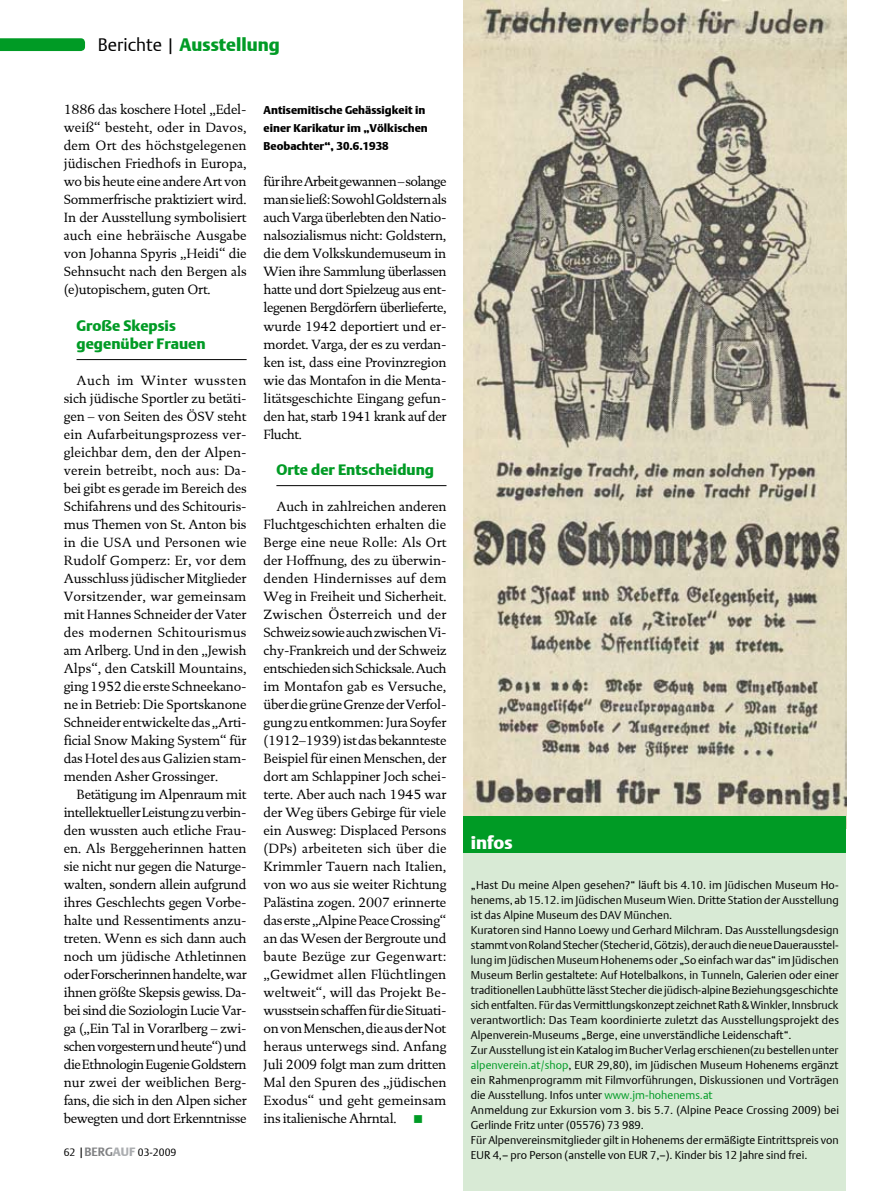
<style>
.page{position:relative;width:893px;height:1191px;background:#fff}
.page>*{position:absolute;margin:0;border:0;box-sizing:border-box;transform-origin:0 0}
.t1{font:900 18px "DTL Argo T";color:#009b25}
.t2{font:900 18px "DTL Argo T";color:#fff}
.t3{font:900 15px/18px "DTL Argo T";color:#009b25}
.t4{font:13.5px/18px "DTL Documenta T";letter-spacing:-.01em;color:#000;text-align:justify}
.t5{font:300 11.25px/15px "DTL Argo T";color:#000}
.t6{font:900 11.25px/18px "DTL Argo T";color:#000}
.t7{font:300 10.5px "DTL Argo T";color:#000}
.s1{font-weight:300;color:#000}
.s2{font-size:12px}
.s3{font-weight:700;font-size:12px;color:#808183}
.s4{font-weight:900;font-size:12px;color:#abadb0}
.s5{color:#009b25}
</style>
<div class="page">
<hr style="left:77px;top:359px;width:170px;height:1px;background:#000">
<hr style="left:276px;top:485px;width:170px;height:1px;background:#000">
<img style="left:463px;top:0;width:383px;height:816px">
<div style="left:463px;top:852px;width:383px;height:339px;background:#d8ead5"></div>
<div style="left:463px;top:816px;width:383px;height:36px;background:#009b25"></div>
<svg style="left:0;top:38px;width:85px;height:13px"></svg>
<h1 class="t1" style="left:98px;top:34px;width:183px"><span class="s1">Berichte |</span> Ausstellung</h1>
<p class="t4" style="left:64px;top:101px;width:184px">1886 das koschere Hotel „Edel&shy;weiß“ besteht, oder in Davos, dem Ort des höchstgelegenen jüdischen Friedhofs in Europa, wo bis heute eine andere Art von Sommerfrische praktiziert wird.<br>In der Ausstellung symbolisiert auch eine hebräische Ausgabe von Johanna Spyris „Heidi“ die Sehnsucht nach den Bergen als (e)utopischem, guten Ort.</p>
<p class="t3" style="left:77px;top:316px;width:131px">Große Skepsis gegenüber Frauen</p>
<p class="t4" style="left:64px;top:371px;width:184px;text-indent:13px">Auch im Winter wussten sich jüdische Sportler zu betäti&shy;gen – von Seiten des ÖSV steht ein Aufarbeitungsprozess ver&shy;gleichbar dem, den der Alpen&shy;verein betreibt, noch aus: Da&shy;bei gibt es gerade im Bereich des Schifahrens und des Schitouris&shy;mus Themen von St. Anton bis in die USA und Personen wie Rudolf Gomperz: Er, vor dem Ausschluss jüdischer Mitglieder Vorsitzender, war gemeinsam mit Hannes Schneider der Vater des modernen Schitourismus am Arlberg. Und in den „Jewish Alps“, den Catskill Mountains, ging 1952 die erste Schneekano&shy;ne in Betrieb: Die Sportskanone Schneider entwickelte das „Arti&shy;ficial Snow Making System“ für das Hotel des aus Galizien stam&shy;menden Asher Grossinger.</p>
<p class="t4" style="left:64px;top:785px;width:184px;text-indent:13px">Betätigung im Alpenraum mit intellektueller Leistung zu verbin&shy;den wussten auch etliche Frau&shy;en. Als Berggeherinnen hatten sie nicht nur gegen die Naturge&shy;walten, sondern allein aufgrund ihres Geschlechts gegen Vorbe&shy;halte und Ressentiments anzu&shy;treten. Wenn es sich dann auch noch um jüdische Athletinnen oder Forscherinnen handelte, war ihnen größte Skepsis gewiss. Da&shy;bei sind die Soziologin Lucie Var&shy;ga („Ein Tal in Vorarlberg – zwi&shy;schen vorgestern und heute“) und die Ethnologin Eugenie Goldstern nur zwei der weiblichen Berg&shy;fans, die sich in den Alpen sicher bewegten und dort Erkenntnisse</p>
<p class="t7" style="left:64px;top:1146px;width:114px">62 <span class="s2">|</span><span class="s3">BERG</span><span class="s4">AUF</span> 03-2009</p>
<p class="t6" style="left:264px;top:101px;width:166px">Antisemitische Gehässigkeit in einer Karikatur im „Völkischen<br>Beobachter“, 30.6.1938</p>
<p class="t4" style="left:264px;top:173px;width:184px">für ihre Arbeit gewannen – solange man sie ließ: Sowohl Goldstern als auch Varga überlebten den Natio&shy;nalsozialismus nicht: Goldstern, die dem Volkskundemuseum in Wien ihre Sammlung überlassen hatte und dort Spielzeug aus ent&shy;legenen Bergdörfern überlieferte, wurde 1942 deportiert und er&shy;mordet. Varga, der es zu verdan&shy;ken ist, dass eine Provinzregion wie das Montafon in die Menta&shy;litätsgeschichte Eingang gefun&shy;den hat, starb 1941 krank auf der Flucht.</p>
<p class="t3" style="left:276px;top:460px;width:159px">Orte der Entscheidung</p>
<p class="t4" style="left:264px;top:497px;width:184px;text-indent:13px">Auch in zahlreichen anderen Fluchtgeschichten erhalten die Berge eine neue Rolle: Als Ort der Hoffnung, des zu überwin&shy;denden Hindernisses auf dem Weg in Freiheit und Sicherheit.<br>Zwischen Österreich und der Schweiz sowie auch zwischen Vi&shy;chy-Frankreich und der Schweiz entschieden sich Schicksale. Auch im Montafon gab es Versuche, über die grüne Grenze der Verfol&shy;gung zu entkommen: Jura Soyfer (1912–1939) ist das bekannteste Beispiel für einen Menschen, der dort am Schlappiner Joch schei&shy;terte. Aber auch nach 1945 war der Weg übers Gebirge für viele ein Ausweg: Displaced Persons (DPs) arbeiteten sich über die Krimmler Tauern nach Italien, von wo aus sie weiter Richtung Palästina zogen. 2007 erinnerte das erste „Alpine Peace Crossing“ an das Wesen der Bergroute und baute Bezüge zur Gegenwart: „Gewidmet allen Flüchtlingen weltweit“, will das Projekt Be&shy;wusstsein schaffen für die Situati&shy;on von Menschen, die aus der Not heraus unterwegs sind. Anfang Juli 2009 folgt man zum dritten Mal den Spuren des „jüdischen Exodus“ und geht gemeinsam ins italienische Ahrntal. <span class="s5">■</span></p>
<h1 class="t2" style="left:471px;top:831px;width:43px">infos</h1>
<p class="t5" style="left:471px;top:877px;width:370px">„Hast Du meine Alpen gesehen?“ läuft bis 4.10. im Jüdischen Museum Ho&shy;henems, ab 15.12. im Jüdischen Museum Wien. Dritte Station der Ausstellung ist das Alpine Museum des DAV München.<br>Kuratoren sind Hanno Loewy und Gerhard Milchram. Das Ausstellungsdesign stammt von Roland Stecher (Stecher id, Götzis), der auch die neue Dauerausstel&shy;lung im Jüdischen Museum Hohenems oder „So einfach war das“ im Jüdischen Museum Berlin gestaltete: Auf Hotelbalkons, in Tunneln, Galerien oder einer traditionellen Laubhütte lässt Stecher die jüdisch-alpine Beziehungsgeschichte sich entfalten. Für das Vermittlungskonzept zeichnet Rath &amp; Winkler, Innsbruck verantwortlich: Das Team koordinierte zuletzt das Ausstellungsprojekt des Alpenverein-Museums „Berge, eine unverständliche Leidenschaft“.<br>Zur Ausstellung ist ein Katalog im Bucher Verlag erschienen(zu bestellen unter <span class="s5">alpenverein.at/shop</span>, EUR 29,80), im Jüdischen Museum Hohenems ergänzt ein Rahmenprogramm mit Filmvorführungen, Diskussionen und Vorträgen die Ausstellung. Infos unter <span class="s5">www.jm-hohenems.at<br></span>Anmeldung zur Exkursion vom 3. bis 5.7. (Alpine Peace Crossing 2009) bei Gerlinde Fritz unter (05576) 73 989.<br>Für Alpenvereinsmitglieder gilt in Hohenems der ermäßigte Eintrittspreis von EUR 4,– pro Person (anstelle von EUR 7,–). Kinder bis 12 Jahre sind frei.</p>
</div>
